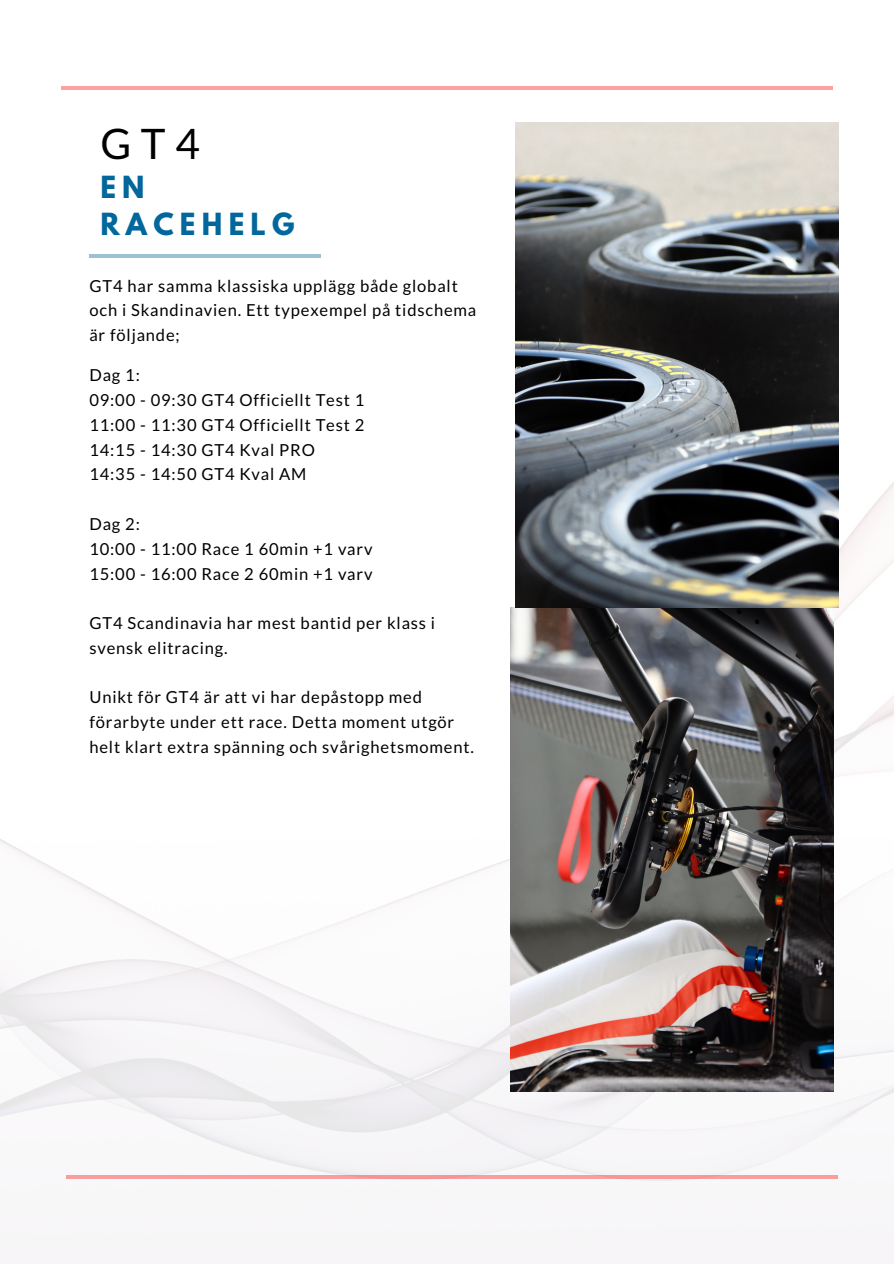
<style>
.page{position:relative;width:894px;height:1264px;background:#fff}
.page>*{position:absolute;margin:0;border:0;box-sizing:border-box;transform-origin:0 0}
.t1{font:42px "Lato";color:#000}
.t2{font:700 27px/37.2px "League Spartan";letter-spacing:.23em;color:#02679c}
.t3{font:16.5px/24.8px "Lato";letter-spacing:.05em;color:#000}
</style>
<div class="page">
<img style="left:0;top:86px;width:893px;height:1095px">
<hr style="left:61px;top:86px;width:771px;height:3px;background:#ff1616">
<hr style="left:89px;top:255px;width:232px;height:2px;background:#02679c">
<hr style="left:66px;top:1175px;width:771px;height:3px;background:#ff1616">
<img style="left:510px;top:607px;width:323px;height:484px">
<img style="left:515px;top:123px;width:323px;height:484px">
<p class="t1" style="left:100px;top:117px;width:101px">GT4</p>
<p class="t2" style="left:100px;top:172px;width:195px">EN<br>RACEHELG</p>
<p class="t3" style="left:89px;top:273px;width:388px">GT4 har samma klassiska upplägg både globalt och i Skandinavien. Ett typexempel på tidschema är följande;</p>
<p class="t3" style="left:89px;top:362px;width:52px">Dag 1:</p>
<p class="t3" style="left:89px;top:387px;width:276px">09:00 - 09:30 GT4 Officiellt Test 1</p>
<p class="t3" style="left:89px;top:412px;width:276px">11:00 - 11:30 GT4 Officiellt Test 2</p>
<p class="t3" style="left:89px;top:437px;width:227px">14:15 - 14:30 GT4 Kval PRO</p>
<p class="t3" style="left:89px;top:461px;width:218px">14:35 - 14:50 GT4 Kval AM</p>
<p class="t3" style="left:89px;top:511px;width:52px">Dag 2:</p>
<p class="t3" style="left:89px;top:536px;width:284px">10:00 - 11:00 Race 1 60min +1 varv</p>
<p class="t3" style="left:89px;top:560px;width:284px">15:00 - 16:00 Race 2 60min +1 varv</p>
<p class="t3" style="left:89px;top:610px;width:347px">GT4 Scandinavia har mest bantid per klass i svensk elitracing.</p>
<p class="t3" style="left:89px;top:684px;width:386px">Unikt för GT4 är att vi har depåstopp med förarbyte under ett race. Detta moment utgör helt klart extra spänning och svårighetsmoment.</p>
</div>
